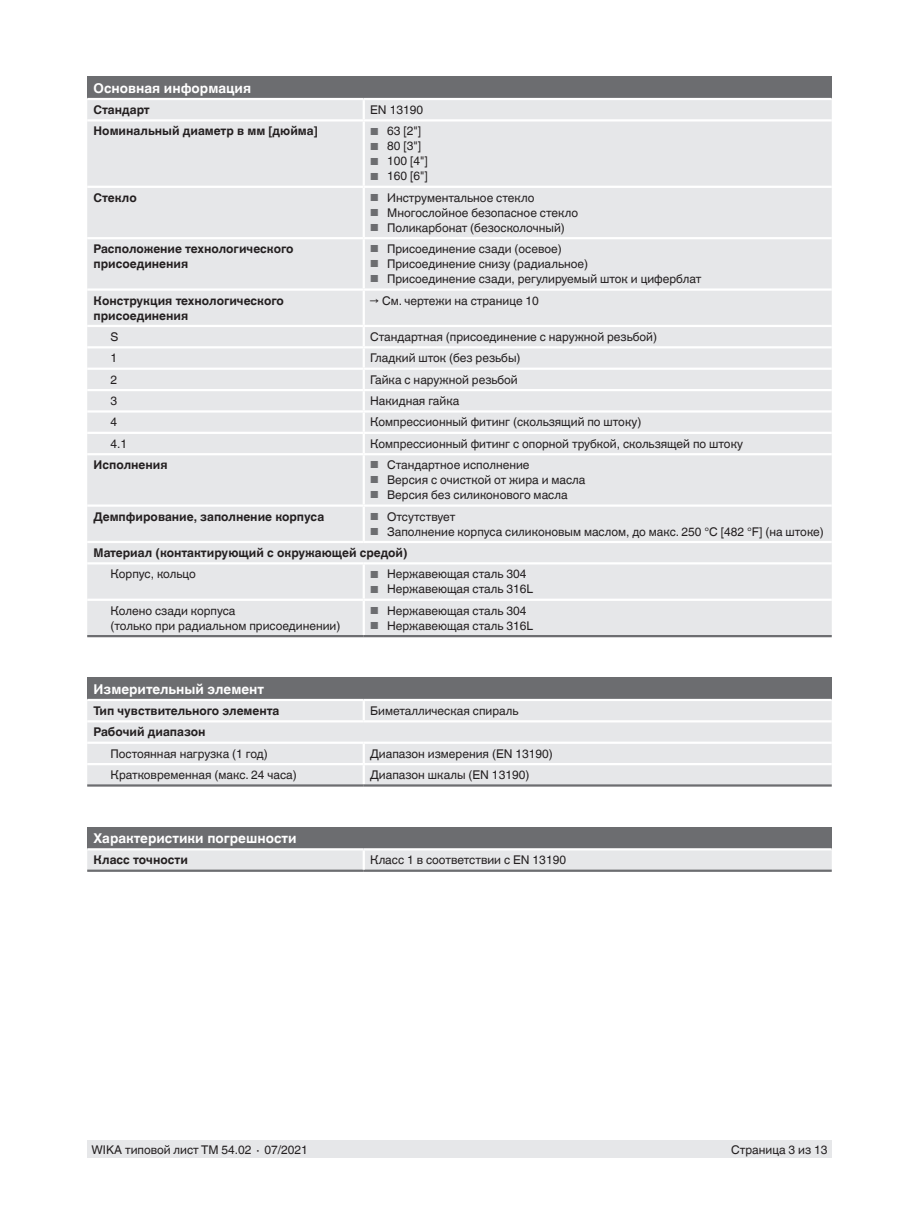
<style>
.page{position:relative;width:919px;height:1214px;background:#fff}
.page>*{position:absolute;margin:0;border:0;box-sizing:border-box;transform-origin:0 0}
.t1{font:700 13.5px "Helvetica World";color:#fff}
.t2{font:12px/21.3px "Helvetica World";color:#231f20}
.t3{font:700 12px/15px "Helvetica World";color:#231f20}
.s1{font-size:10.2px;color:#6c6d70}
.s2{font-weight:700}
</style>
<div class="page">
<div style="left:87px;top:1140px;width:744px;height:17px;background:#e6e7e9"></div>
<div style="left:87px;top:77px;width:744px;height:22px;background:#6c6d70"></div>
<div style="left:87px;top:100px;width:744px;height:535px;background:#e6e7e9"></div>
<hr style="left:87px;top:635px;width:277px;height:2px;background:#6c6d70">
<hr style="left:364px;top:635px;width:467px;height:2px;background:#6c6d70">
<hr style="left:87px;top:541px;width:277px;height:2px;background:#fff">
<hr style="left:364px;top:541px;width:467px;height:2px;background:#fff">
<hr style="left:87px;top:186px;width:277px;height:2px;background:#fff">
<hr style="left:364px;top:186px;width:467px;height:2px;background:#fff">
<hr style="left:362px;top:188px;width:3px;height:49px;background:#fff">
<hr style="left:362px;top:507px;width:3px;height:34px;background:#fff">
<hr style="left:362px;top:564px;width:3px;height:34px;background:#fff">
<hr style="left:87px;top:598px;width:277px;height:3px;background:#fff">
<hr style="left:364px;top:598px;width:467px;height:3px;background:#fff">
<hr style="left:362px;top:601px;width:3px;height:34px;background:#fff">
<hr style="left:87px;top:562px;width:277px;height:2px;background:#fff">
<hr style="left:364px;top:562px;width:467px;height:2px;background:#fff">
<hr style="left:87px;top:119px;width:277px;height:2px;background:#fff">
<hr style="left:87px;top:453px;width:277px;height:2px;background:#fff">
<hr style="left:87px;top:504px;width:277px;height:3px;background:#fff">
<hr style="left:362px;top:100px;width:3px;height:19px;background:#fff">
<hr style="left:364px;top:119px;width:467px;height:2px;background:#fff">
<hr style="left:362px;top:121px;width:3px;height:65px;background:#fff">
<hr style="left:364px;top:453px;width:467px;height:2px;background:#fff">
<hr style="left:362px;top:455px;width:3px;height:49px;background:#fff">
<hr style="left:364px;top:504px;width:467px;height:3px;background:#fff">
<hr style="left:87px;top:98px;width:277px;height:2px;background:#fff">
<hr style="left:364px;top:98px;width:467px;height:2px;background:#fff">
<hr style="left:87px;top:346px;width:277px;height:2px;background:#fff">
<hr style="left:87px;top:367px;width:277px;height:3px;background:#fff">
<hr style="left:87px;top:389px;width:277px;height:2px;background:#fff">
<hr style="left:87px;top:410px;width:277px;height:2px;background:#fff">
<hr style="left:87px;top:432px;width:277px;height:2px;background:#fff">
<hr style="left:87px;top:237px;width:277px;height:2px;background:#fff">
<hr style="left:364px;top:288px;width:467px;height:3px;background:#fff">
<hr style="left:87px;top:288px;width:277px;height:3px;background:#fff">
<hr style="left:87px;top:325px;width:277px;height:2px;background:#fff">
<hr style="left:362px;top:291px;width:3px;height:34px;background:#fff">
<hr style="left:364px;top:325px;width:467px;height:2px;background:#fff">
<hr style="left:362px;top:327px;width:3px;height:19px;background:#fff">
<hr style="left:364px;top:346px;width:467px;height:2px;background:#fff">
<hr style="left:362px;top:348px;width:3px;height:19px;background:#fff">
<hr style="left:362px;top:434px;width:3px;height:19px;background:#fff">
<hr style="left:362px;top:391px;width:3px;height:19px;background:#fff">
<hr style="left:364px;top:367px;width:467px;height:3px;background:#fff">
<hr style="left:362px;top:370px;width:3px;height:19px;background:#fff">
<hr style="left:364px;top:389px;width:467px;height:2px;background:#fff">
<hr style="left:364px;top:410px;width:467px;height:2px;background:#fff">
<hr style="left:362px;top:412px;width:3px;height:20px;background:#fff">
<hr style="left:364px;top:432px;width:467px;height:2px;background:#fff">
<hr style="left:364px;top:237px;width:467px;height:2px;background:#fff">
<hr style="left:362px;top:239px;width:3px;height:49px;background:#fff">
<div style="left:87px;top:677px;width:744px;height:23px;background:#6c6d70"></div>
<div style="left:87px;top:701px;width:744px;height:83px;background:#e6e7e9"></div>
<hr style="left:362px;top:744px;width:3px;height:19px;background:#fff">
<hr style="left:362px;top:765px;width:3px;height:19px;background:#fff">
<hr style="left:87px;top:720px;width:277px;height:2px;background:#fff">
<hr style="left:364px;top:720px;width:467px;height:2px;background:#fff">
<hr style="left:87px;top:741px;width:277px;height:3px;background:#fff">
<hr style="left:364px;top:741px;width:467px;height:3px;background:#fff">
<hr style="left:87px;top:763px;width:277px;height:2px;background:#fff">
<hr style="left:364px;top:763px;width:467px;height:2px;background:#fff">
<hr style="left:87px;top:784px;width:277px;height:2px;background:#6c6d70">
<hr style="left:364px;top:784px;width:467px;height:2px;background:#6c6d70">
<hr style="left:362px;top:701px;width:3px;height:19px;background:#fff">
<hr style="left:87px;top:699px;width:277px;height:2px;background:#fff">
<hr style="left:364px;top:699px;width:467px;height:2px;background:#fff">
<div style="left:87px;top:827px;width:744px;height:22px;background:#6c6d70"></div>
<div style="left:87px;top:850px;width:744px;height:19px;background:#e6e7e9"></div>
<hr style="left:87px;top:869px;width:277px;height:3px;background:#6c6d70">
<hr style="left:364px;top:869px;width:467px;height:3px;background:#6c6d70">
<hr style="left:362px;top:850px;width:3px;height:19px;background:#fff">
<hr style="left:87px;top:848px;width:277px;height:2px;background:#fff">
<hr style="left:364px;top:848px;width:467px;height:2px;background:#fff">
<p class="t1" style="left:94px;top:80px;width:159px">Основная информация</p>
<p class="t3" style="left:94px;top:102px;width:58px">Стандарт</p>
<p class="t2" style="left:370px;top:99px;width:54px">EN 13190</p>
<p class="t3" style="left:94px;top:124px;width:225px">Номинальный диаметр в мм [дюйма]</p>
<p class="t2" style="left:370px;top:121px;width:52px"><span class="s1">■</span> 63 [2"]</p>
<p class="t2" style="left:370px;top:136px;width:52px"><span class="s1">■</span> 80 [3"]</p>
<p class="t2" style="left:370px;top:151px;width:59px"><span class="s1">■</span> 100 [4"]</p>
<p class="t2" style="left:370px;top:166px;width:59px"><span class="s1">■</span> 160 [6"]</p>
<p class="t3" style="left:94px;top:190px;width:45px">Стекло</p>
<p class="t2" style="left:370px;top:187px;width:166px"><span class="s1">■</span> Инструментальное стекло</p>
<p class="t2" style="left:370px;top:202px;width:209px"><span class="s1">■</span> Многослойное безопасное стекло</p>
<p class="t2" style="left:370px;top:217px;width:196px"><span class="s1">■</span> Поликарбонат (безосколочный)</p>
<p class="t3" style="left:94px;top:241px;width:201px">Расположение технологического присоединения</p>
<p class="t2" style="left:370px;top:238px;width:193px"><span class="s1">■</span> Присоединение сзади (осевое)</p>
<p class="t2" style="left:370px;top:253px;width:219px"><span class="s1">■</span> Присоединение снизу (радиальное)</p>
<p class="t2" style="left:370px;top:268px;width:332px"><span class="s1">■</span> Присоединение сзади, регулируемый шток и циферблат</p>
<p class="t3" style="left:94px;top:293px;width:192px">Конструкция технологического присоединения</p>
<p class="t2" style="left:370px;top:290px;width:170px">→ См. чертежи на странице 10</p>
<p class="t2" style="left:111px;top:326px;width:9px">S</p>
<p class="t2" style="left:370px;top:326px;width:288px">Стандартная (присоединение с наружной резьбой)</p>
<p class="t2" style="left:111px;top:347px;width:8px">1</p>
<p class="t2" style="left:370px;top:347px;width:152px">Гладкий шток (без резьбы)</p>
<p class="t2" style="left:111px;top:369px;width:8px">2</p>
<p class="t2" style="left:370px;top:369px;width:149px">Гайка с наружной резьбой</p>
<p class="t2" style="left:111px;top:390px;width:8px">3</p>
<p class="t2" style="left:370px;top:390px;width:91px">Накидная гайка</p>
<p class="t2" style="left:111px;top:412px;width:8px">4</p>
<p class="t2" style="left:370px;top:412px;width:273px">Компрессионный фитинг (скользящий по штоку)</p>
<p class="t2" style="left:111px;top:433px;width:18px">4.1</p>
<p class="t2" style="left:370px;top:433px;width:374px">Компрессионный фитинг с опорной трубкой, скользящей по штоку</p>
<p class="t3" style="left:94px;top:457px;width:75px">Исполнения</p>
<p class="t2" style="left:370px;top:454px;width:161px"><span class="s1">■</span> Стандартное исполнение</p>
<p class="t2" style="left:370px;top:469px;width:217px"><span class="s1">■</span> Версия с очисткой от жира и масла</p>
<p class="t2" style="left:370px;top:484px;width:199px"><span class="s1">■</span> Версия без силиконового масла</p>
<p class="t3" style="left:94px;top:509px;width:232px">Демпфирование, заполнение корпуса</p>
<p class="t2" style="left:370px;top:506px;width:87px"><span class="s1">■</span> Отсутствует</p>
<p class="t2" style="left:94px;top:521px;width:731px;text-indent:276px"><span class="s1">■</span> Заполнение корпуса силиконовым маслом, до макс. 250 °C [482 °F] (на штоке)<br><span class="s2">Материал (контактирующий с окружающей средой)</span></p>
<p class="t2" style="left:111px;top:563px;width:87px">Корпус, кольцо</p>
<p class="t2" style="left:370px;top:563px;width:158px"><span class="s1">■</span> Нержавеющая сталь 304</p>
<p class="t2" style="left:370px;top:578px;width:164px"><span class="s1">■</span> Нержавеющая сталь 316L</p>
<p class="t2" style="left:111px;top:603px;width:231px;line-height:15px">Колено сзади корпуса<br>(только при радиальном присоединении)</p>
<p class="t2" style="left:370px;top:600px;width:158px"><span class="s1">■</span> Нержавеющая сталь 304</p>
<p class="t2" style="left:370px;top:615px;width:164px"><span class="s1">■</span> Нержавеющая сталь 316L</p>
<p class="t1" style="left:94px;top:681px;width:172px">Измерительный элемент</p>
<p class="t3" style="left:94px;top:703px;width:187px">Тип чувствительного элемента</p>
<p class="t2" style="left:370px;top:700px;width:150px">Биметаллическая спираль</p>
<p class="t3" style="left:94px;top:724px;width:114px">Рабочий диапазон</p>
<p class="t2" style="left:111px;top:743px;width:159px">Постоянная нагрузка (1 год)</p>
<p class="t2" style="left:370px;top:743px;width:184px">Диапазон измерения (EN 13190)</p>
<p class="t2" style="left:111px;top:764px;width:188px">Кратковременная (макс. 24 часа)</p>
<p class="t2" style="left:370px;top:764px;width:161px">Диапазон шкалы (EN 13190)</p>
<p class="t1" style="left:94px;top:830px;width:204px">Характеристики погрешности</p>
<p class="t3" style="left:94px;top:852px;width:96px">Класс точности</p>
<p class="t2" style="left:370px;top:849px;width:197px">Класс 1 в соответствии с EN 13190</p>
<p class="t2" style="left:91px;top:1138px;width:218px">WIKA типовой лист TM 54.02 ∙ 07/2021</p>
<p class="t2" style="left:731px;top:1138px;width:98px">Страница 3 из 13</p>
</div>
